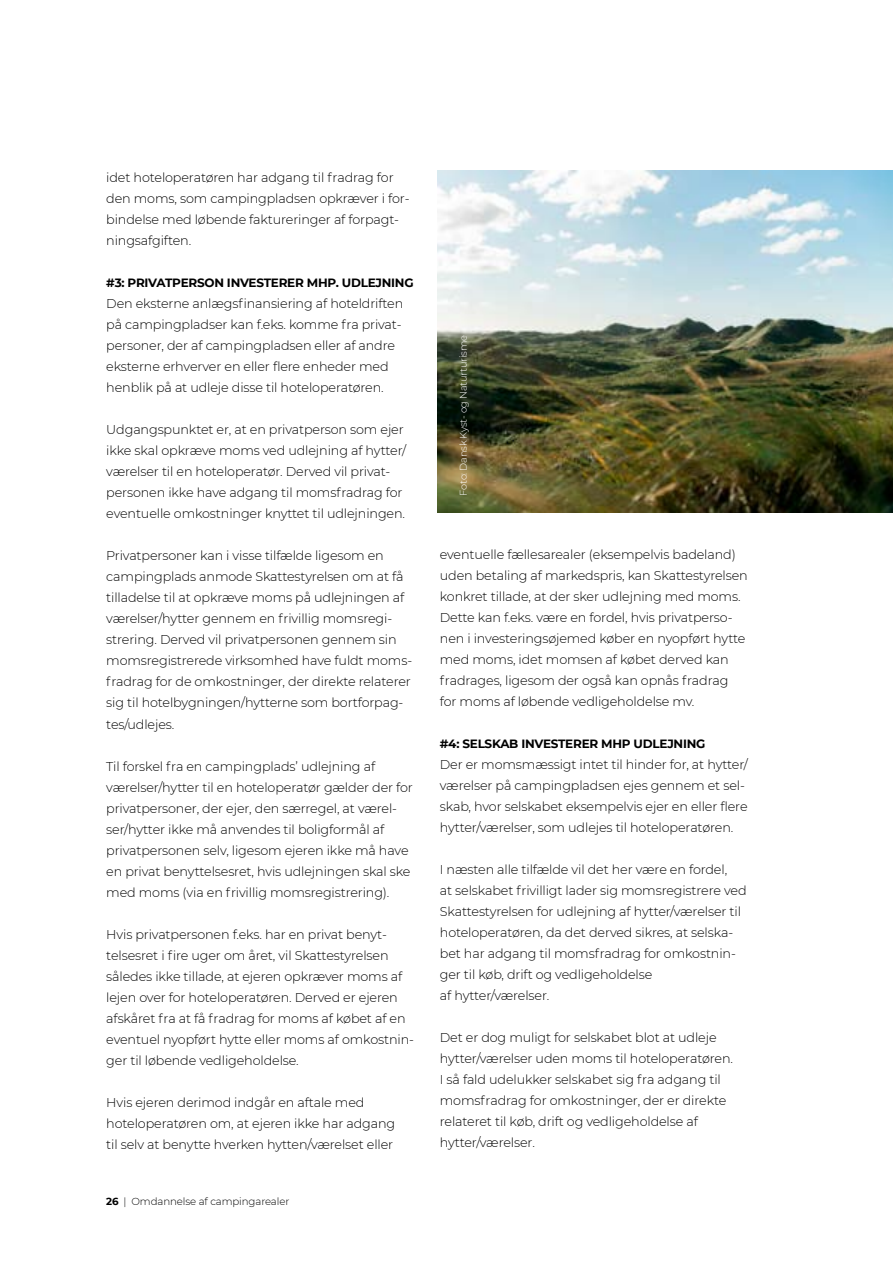
<style>
.page{position:relative;width:893px;height:1263px;background:#fff}
.page>*{position:absolute;margin:0;border:0;box-sizing:border-box;transform-origin:0 0}
.t1{font:300 12.75px/21px "Montserrat";letter-spacing:-.01em;color:#000}
.t2{font:700 12px "Montserrat";letter-spacing:-.02em;color:#000}
.t3{font:300 10.2px "Montserrat";letter-spacing:-.01em;color:#000}
.t4{font:300 9.75px "Montserrat";letter-spacing:-.02em;color:#fff}
.s1{font-weight:700}
</style>
<div class="page">
<img style="left:438px;top:170px;width:455px;height:343px">
<p class="t1" style="left:106px;top:167px;width:305px">idet hoteloperatøren har adgang til fradrag for den moms, som campingpladsen opkræver i for&shy;bindelse med løbende faktureringer af forpagt&shy;ningsafgiften.</p>
<p class="t2" style="left:106px;top:275px;width:309px">#3: PRIVATPERSON INVESTERER MHP. UDLEJNING</p>
<p class="t1" style="left:106px;top:293px;width:298px">Den eksterne anlægsfinansiering af hoteldriften på campingpladser kan f.eks. komme fra privat&shy;personer, der af campingpladsen eller af andre eksterne erhverver en eller flere enheder med henblik på at udleje disse til hoteloperatøren.</p>
<p class="t1" style="left:106px;top:419px;width:301px">Udgangspunktet er, at en privatperson som ejer ikke skal opkræve moms ved udlejning af hytter/ værelser til en hoteloperatør. Derved vil privat&shy;personen ikke have adgang til momsfradrag for eventuelle omkostninger knyttet til udlejningen.</p>
<p class="t1" style="left:106px;top:545px;width:307px">Privatpersoner kan i visse tilfælde ligesom en campingplads anmode Skattestyrelsen om at få tilladelse til at opkræve moms på udlejningen af værelser/hytter gennem en frivillig momsregi&shy;strering. Derved vil privatpersonen gennem sin momsregistrerede virksomhed have fuldt moms&shy;fradrag for de omkostninger, der direkte relaterer sig til hotelbygningen/hytterne som bortforpag&shy;tes/udlejes.</p>
<p class="t1" style="left:106px;top:755px;width:308px">Til forskel fra en campingplads’ udlejning af værelser/hytter til en hoteloperatør gælder der for privatpersoner, der ejer, den særregel, at værel&shy;ser/hytter ikke må anvendes til boligformål af privatpersonen selv, ligesom ejeren ikke må have en privat benyttelsesret, hvis udlejningen skal ske med moms (via en frivillig momsregistrering).</p>
<p class="t1" style="left:106px;top:923px;width:309px">Hvis privatpersonen f.eks. har en privat benyt&shy;telsesret i fire uger om året, vil Skattestyrelsen således ikke tillade, at ejeren opkræver moms af lejen over for hoteloperatøren. Derved er ejeren afskåret fra at få fradrag for moms af købet af en eventuel nyopført hytte eller moms af omkostnin&shy;ger til løbende vedligeholdelse.</p>
<p class="t1" style="left:106px;top:1091px;width:290px">Hvis ejeren derimod indgår en aftale med hoteloperatøren om, at ejeren ikke har adgang til selv at benytte hverken hytten/værelset eller</p>
<p class="t3" style="left:106px;top:1194px;width:185px"><span class="s1">26</span> | Omdannelse af campingarealer</p>
<p class="t4" style="left:457px;top:496px;width:162px;rotate:-90deg">Foto: Dansk Kyst- og Naturturisme</p>
<p class="t1" style="left:440px;top:543px;width:309px">eventuelle fællesarealer (eksempelvis badeland) uden betaling af markedspris, kan Skattestyrelsen konkret tillade, at der sker udlejning med moms.<br>Dette kan f.eks. være en fordel, hvis privatperso&shy;nen i investeringsøjemed køber en nyopført hytte med moms, idet momsen af købet derved kan fradrages, ligesom der også kan opnås fradrag for moms af løbende vedligeholdelse mv.</p>
<p class="t2" style="left:440px;top:735px;width:267px">#4: SELSKAB INVESTERER MHP UDLEJNING</p>
<p class="t1" style="left:440px;top:753px;width:310px">Der er momsmæssigt intet til hinder for, at hytter/ værelser på campingpladsen ejes gennem et sel&shy;skab, hvor selskabet eksempelvis ejer en eller flere hytter/værelser, som udlejes til hoteloperatøren.</p>
<p class="t1" style="left:440px;top:858px;width:308px">I næsten alle tilfælde vil det her være en fordel,<br>at selskabet frivilligt lader sig momsregistrere ved Skattestyrelsen for udlejning af hytter/værelser til hoteloperatøren, da det derved sikres, at selska&shy;bet har adgang til momsfradrag for omkostnin&shy;ger til køb, drift og vedligeholdelse<br>af hytter/værelser.</p>
<p class="t1" style="left:440px;top:1026px;width:295px">Det er dog muligt for selskabet blot at udleje hytter/værelser uden moms til hoteloperatøren.<br>I så fald udelukker selskabet sig fra adgang til momsfradrag for omkostninger, der er direkte relateret til køb, drift og vedligeholdelse af hytter/værelser.</p>
</div>
